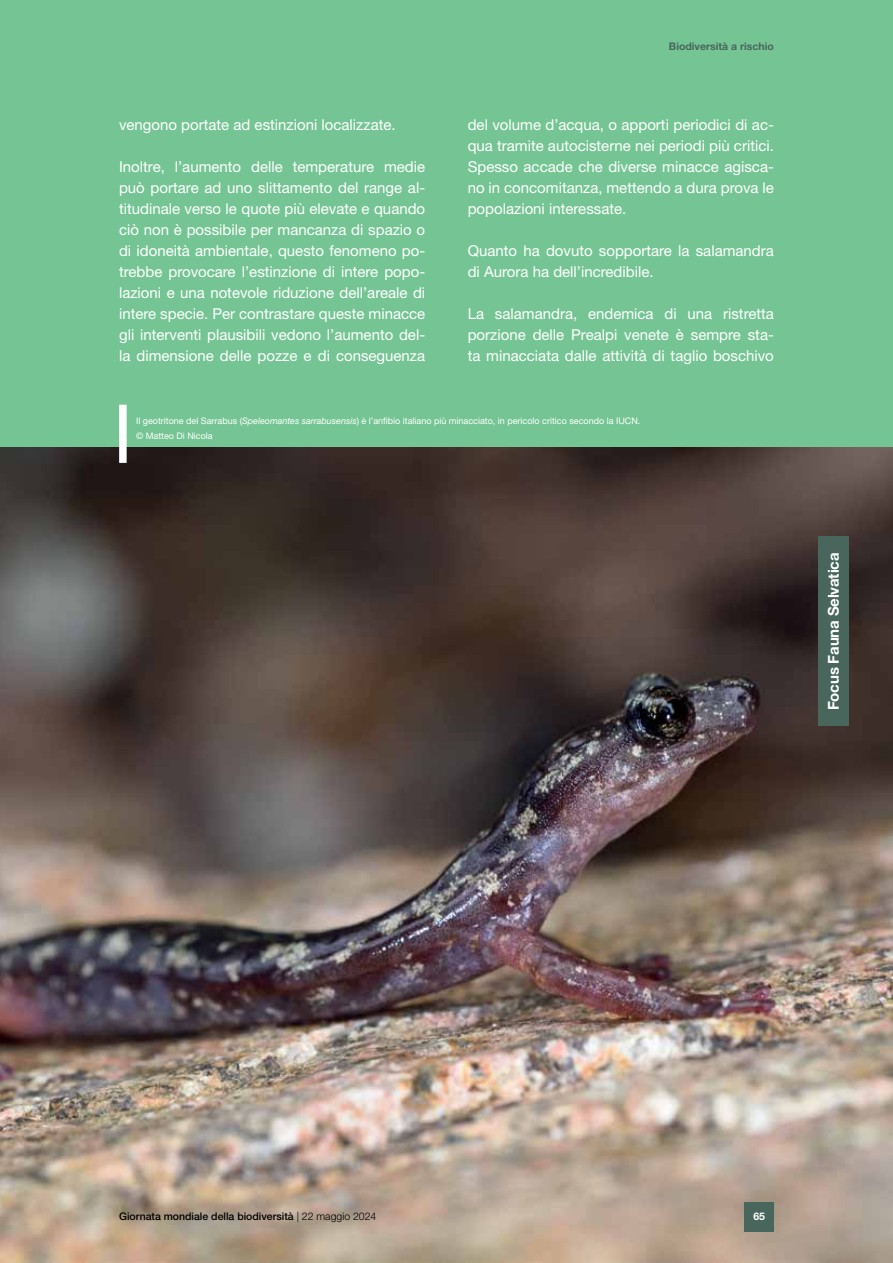
<style>
.page{position:relative;width:893px;height:1263px;background:#fff}
.page>*{position:absolute;margin:0;border:0;box-sizing:border-box;transform-origin:0 0}
.t1{font:15px/21px "Helvetica Neue LT Std";color:#fff;text-align:justify}
.t2{font:700 15px "Helvetica Neue LT Std";letter-spacing:-.01em;color:#fff}
.t3{font:500 10.5px "Helvetica Neue LT Std";color:#000}
.t4{font:700 10.5px "Helvetica Neue LT Std";color:#48665b}
.t5{font:700 10.5px "Helvetica Neue LT Std";color:#fff}
.t6{font:9px/15px "Helvetica Neue LT Std";color:#fff}
.s1{font-style:italic}
.s2{font-weight:300}
</style>
<div class="page">
<div style="left:0;top:1px;width:893px;height:1262px;background:#75c594"></div>
<div style="left:0;top:0;width:893px;height:362px;background:#75c594"></div>
<img style="left:0;top:448px;width:893px;height:815px">
<div style="left:119px;top:405px;width:8px;height:58px;background:#fff"></div>
<div style="left:744px;top:1202px;width:30px;height:29px;background:#48665b"></div>
<div style="left:818px;top:537px;width:31px;height:189px;background:#48665b"></div>
<p class="t1" style="left:119px;top:114px;width:278px">vengono portate ad estinzioni localizzate.</p>
<p class="t1" style="left:119px;top:156px;width:308px">Inoltre, l’aumento delle temperature medie può portare ad uno slittamento del range al&shy;titudinale verso le quote più elevate e quando ciò non è possibile per mancanza di spazio o di idoneità ambientale, questo fenomeno po&shy;trebbe provocare l’estinzione di intere popo&shy;lazioni e una notevole riduzione dell’areale di intere specie. Per contrastare queste minacce gli interventi plausibili vedono l’aumento del&shy;la dimensione delle pozze e di conseguenza</p>
<p class="t4" style="left:669px;top:40px;width:106px">Biodiversità a rischio</p>
<p class="t1" style="left:468px;top:114px;width:308px">del volume d’acqua, o apporti periodici di ac&shy;qua tramite autocisterne nei periodi più critici.<br>Spesso accade che diverse minacce agisca&shy;no in concomitanza, mettendo a dura prova le popolazioni interessate.</p>
<p class="t1" style="left:468px;top:240px;width:308px">Quanto ha dovuto sopportare la salamandra di Aurora ha dell’incredibile.</p>
<p class="t1" style="left:468px;top:303px;width:308px">La salamandra, endemica di una ristretta porzione delle Prealpi venete è sempre sta&shy;ta minacciata dalle attività di taglio boschivo</p>
<p class="t6" style="left:136px;top:413px;width:506px">Il geotritone del Sarrabus (<span class="s1">Speleomantes sarrabusensis</span>) è l’anfibio italiano più minacciato, in pericolo critico secondo la IUCN. © Matteo Di Nicola</p>
<p class="t2" style="left:824px;top:710px;width:159px;rotate:-90deg">Focus Fauna Selvatica</p>
<p class="t3" style="left:119px;top:1210px;width:259px">Giornata mondiale della biodiversità <span class="s2">| 22 maggio 2024</span></p>
<p class="t5" style="left:753px;top:1210px;width:13px">65</p>
</div>
